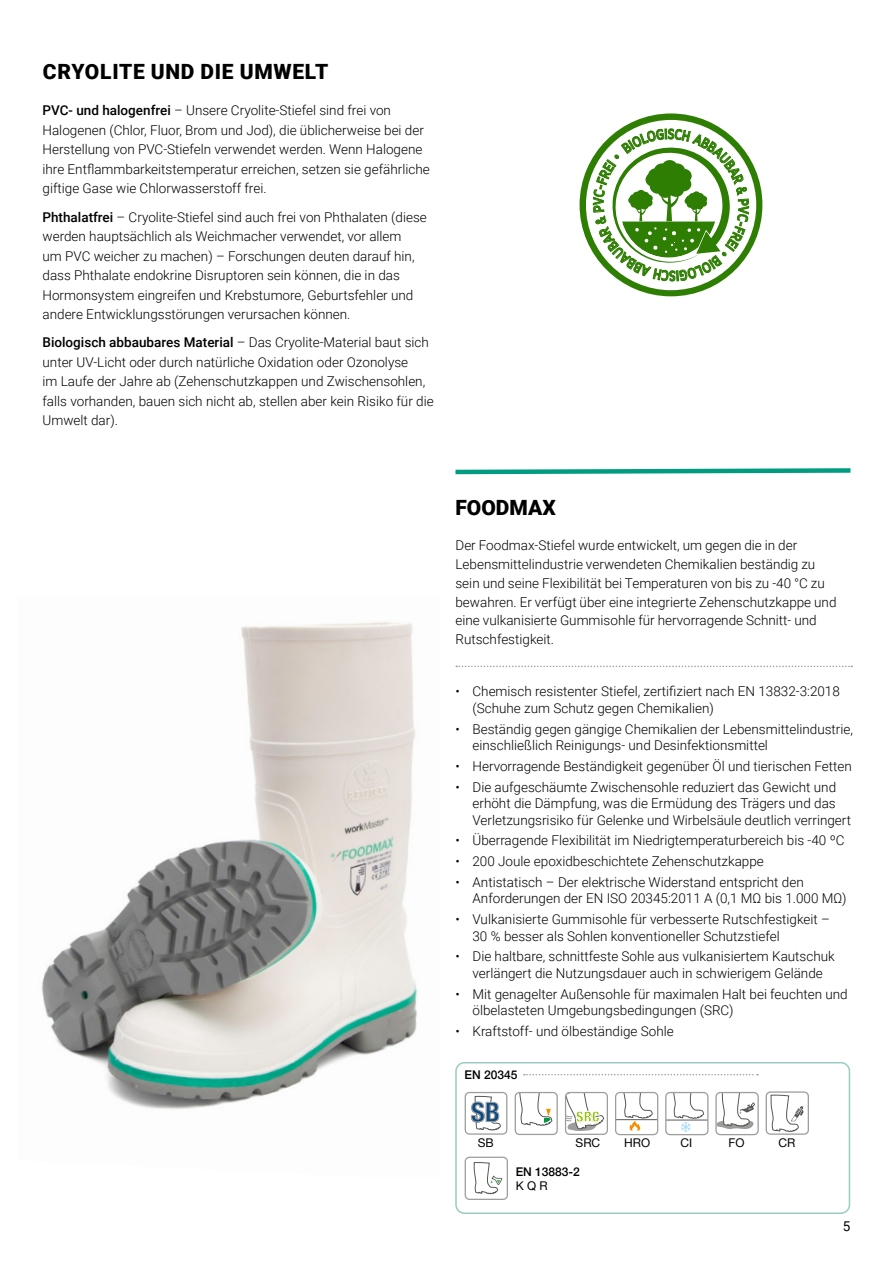
<style>
.page{position:relative;width:893px;height:1263px;background:#fff}
.page>*{position:absolute;margin:0;border:0;box-sizing:border-box;transform-origin:0 0}
.t1{font:700 condensed 27px "Helvetica Neue";color:#0c4b84}
.t2{font:900 21px "Roboto";letter-spacing:.035em;color:#000}
.t3{font:900 21px "Roboto";color:#000}
.t4{font:700 15px "Maven Pro";color:#2d7e02;scale:.8 1}
.t5{font:900 condensed 14.4px "Helvetica Neue";color:#92c100}
.t6{font:300 13.5px/19.5px "Roboto";color:#000}
.t7{font:13.5px "Roboto";color:#000}
.t8{font:500 12px/14.4px "Helvetica Neue";color:#000}
.t9{font:12px "Helvetica Neue";color:#000}
.s1{font-weight:500}
.s2{font-weight:400}
</style>
<div class="page">
<div style="left:455px;top:1062px;width:395px;height:152px;border:2px solid #99cdc0;border-radius:9px"></div>
<svg style="left:567px;top:1094px;width:37px;height:37px"></svg>
<div style="left:565px;top:1092px;width:43px;height:43px;border:1px solid #9d9d9c;border-radius:4px"></div>
<svg style="left:473px;top:1162px;width:30px;height:33px"></svg>
<div style="left:465px;top:1156px;width:43px;height:44px;border:1px solid #9d9d9c;border-radius:4px"></div>
<svg style="left:456px;top:666px;width:396px;height:1px"></svg>
<img style="left:41px;top:622px;width:376px;height:487px">
<svg style="left:515px;top:1092px;width:41px;height:34px"></svg>
<div style="left:515px;top:1092px;width:43px;height:43px;border:1px solid #9d9d9c;border-radius:4px"></div>
<svg style="left:467px;top:1095px;width:38px;height:38px"></svg>
<div style="left:465px;top:1092px;width:42px;height:43px;border:1px solid #9d9d9c;border-radius:4px"></div>
<svg style="left:667px;top:1094px;width:40px;height:39px"></svg>
<div style="left:665px;top:1092px;width:44px;height:43px;border:1px solid #9d9d9c;border-radius:4px"></div>
<svg style="left:717px;top:1094px;width:38px;height:35px"></svg>
<div style="left:715px;top:1092px;width:44px;height:43px;border:1px solid #9d9d9c;border-radius:4px"></div>
<svg style="left:771px;top:1094px;width:33px;height:38px"></svg>
<div style="left:766px;top:1091px;width:43px;height:44px;border:1px solid #9d9d9c;border-radius:4px"></div>
<svg style="left:524px;top:1074px;width:234px;height:1px"></svg>
<svg style="left:455px;top:468px;width:396px;height:7px"></svg>
<svg style="left:617px;top:1092px;width:41px;height:41px"></svg>
<div style="left:615px;top:1092px;width:43px;height:43px;border:1px solid #9d9d9c;border-radius:4px"></div>
<svg style="left:580px;top:113px;width:182px;height:183px"></svg>
<p class="t2" style="left:43px;top:57px;width:287px">CRYOLITE UND DIE UMWELT</p>
<p class="t6" style="left:43px;top:100px;width:389px"><span class="s1">PVC- und halogenfrei</span> – Unsere Cryolite-Stiefel sind frei von Halogenen (Chlor, Fluor, Brom und Jod), die üblicherweise bei der Herstellung von PVC-Stiefeln verwendet werden. Wenn Halogene ihre Entflammbarkeitstemperatur erreichen, setzen sie gefährliche giftige Gase wie Chlorwasserstoff frei.</p>
<p class="t6" style="left:43px;top:206px;width:386px"><span class="s1">Phthalatfrei</span> – Cryolite-Stiefel sind auch frei von Phthalaten (diese werden hauptsächlich als Weichmacher verwendet, vor allem<br>um PVC weicher zu machen) – Forschungen deuten darauf hin, dass Phthalate endokrine Disruptoren sein können, die in das Hormonsystem eingreifen und Krebstumore, Geburtsfehler und andere Entwicklungsstörungen verursachen können.</p>
<p class="t6" style="left:43px;top:332px;width:393px"><span class="s1">Biologisch abbaubares Material</span> – Das Cryolite-Material baut sich unter UV-Licht oder durch natürliche Oxidation oder Ozonolyse<br>im Laufe der Jahre ab (Zehenschutzkappen und Zwischensohlen, falls vorhanden, bauen sich nicht ab, stellen aber kein Risiko für die Umwelt dar).</p>
<p class="t4" style="left:676px;top:284px;width:10px;rotate:-180deg">S</p>
<p class="t3" style="left:455px;top:492px;width:102px">FOODMAX</p>
<p class="t6" style="left:455px;top:536px;width:383px;line-height:18.8px">Der Foodmax-Stiefel wurde entwickelt, um gegen die in der Lebensmittelindustrie verwendeten Chemikalien beständig zu sein und seine Flexibilität bei Temperaturen von bis zu -40 °C zu bewahren. Er verfügt über eine integrierte Zehenschutzkappe und eine vulkanisierte Gummisohle für hervorragende Schnitt- und Rutschfestigkeit.</p>
<p class="t6" style="left:472px;top:683px;width:369px;line-height:16.5px;text-indent:-17px">• Chemisch resistenter Stiefel, zertifiziert nach EN 13832-3:2018 (Schuhe zum Schutz gegen Chemikalien)</p>
<p class="t6" style="left:472px;top:720px;width:382px;line-height:16.5px;text-indent:-17px">• Beständig gegen gängige Chemikalien der Lebensmittelindustrie, einschließlich Reinigungs- und Desinfektionsmittel</p>
<p class="t6" style="left:455px;top:756px;width:398px">• Hervorragende Beständigkeit gegenüber Öl und tierischen Fetten</p>
<p class="t6" style="left:472px;top:778px;width:380px;line-height:16.5px;text-indent:-17px">• Die aufgeschäumte Zwischensohle reduziert das Gewicht und erhöht die Dämpfung, was die Ermüdung des Trägers und das<br>Verletzungsrisiko für Gelenke und Wirbelsäule deutlich verringert</p>
<p class="t6" style="left:455px;top:830px;width:390px">• Überragende Flexibilität im Niedrigtemperaturbereich bis -40 ºC</p>
<p class="t6" style="left:455px;top:851px;width:310px">• 200 Joule epoxidbeschichtete Zehenschutzkappe</p>
<p class="t6" style="left:472px;top:873px;width:376px;line-height:16.5px;text-indent:-17px">• Antistatisch – Der elektrische Widerstand entspricht den<br>Anforderungen der EN ISO 20345:2011 A (0,1 MΩ bis 1.000 MΩ)</p>
<p class="t6" style="left:472px;top:911px;width:359px;line-height:16.5px;text-indent:-17px">• Vulkanisierte Gummisohle für verbesserte Rutschfestigkeit –<br>30 % besser als Sohlen konventioneller Schutzstiefel</p>
<p class="t6" style="left:455px;top:948px;width:381px;line-height:16.5px;text-align:center">• Die haltbare, schnittfeste Sohle aus vulkanisiertem Kautschuk verlängert die Nutzungsdauer auch in schwierigem Gelände</p>
<p class="t6" style="left:472px;top:985px;width:377px;line-height:16.5px;text-indent:-17px">• Mit genagelter Außensohle für maximalen Halt bei feuchten und ölbelasteten Umgebungsbedingungen (SRC)</p>
<p class="t6" style="left:455px;top:1021px;width:220px">• Kraftstoff- und ölbeständige Sohle</p>
<p class="t8" style="left:465px;top:1066px;width:54px">EN 20345</p>
<p class="t1" style="left:471px;top:1095px;width:30px">SB</p>
<p class="t9" style="left:478px;top:1134px;width:17px">SB</p>
<p class="t9" style="left:680px;top:1134px;width:13px">CI</p>
<p class="t9" style="left:729px;top:1134px;width:18px">FO</p>
<p class="t9" style="left:778px;top:1134px;width:18px">CR</p>
<p class="t5" style="left:576px;top:1107px;width:25px">SRC</p>
<p class="t9" style="left:576px;top:1134px;width:26px">SRC</p>
<p class="t8" style="left:516px;top:1163px;width:66px">EN 13883-2<br><span class="s2">K Q R</span></p>
<p class="t9" style="left:624px;top:1134px;width:28px">HRO</p>
<p class="t7" style="left:843px;top:1216px;width:9px">5</p>
</div>
